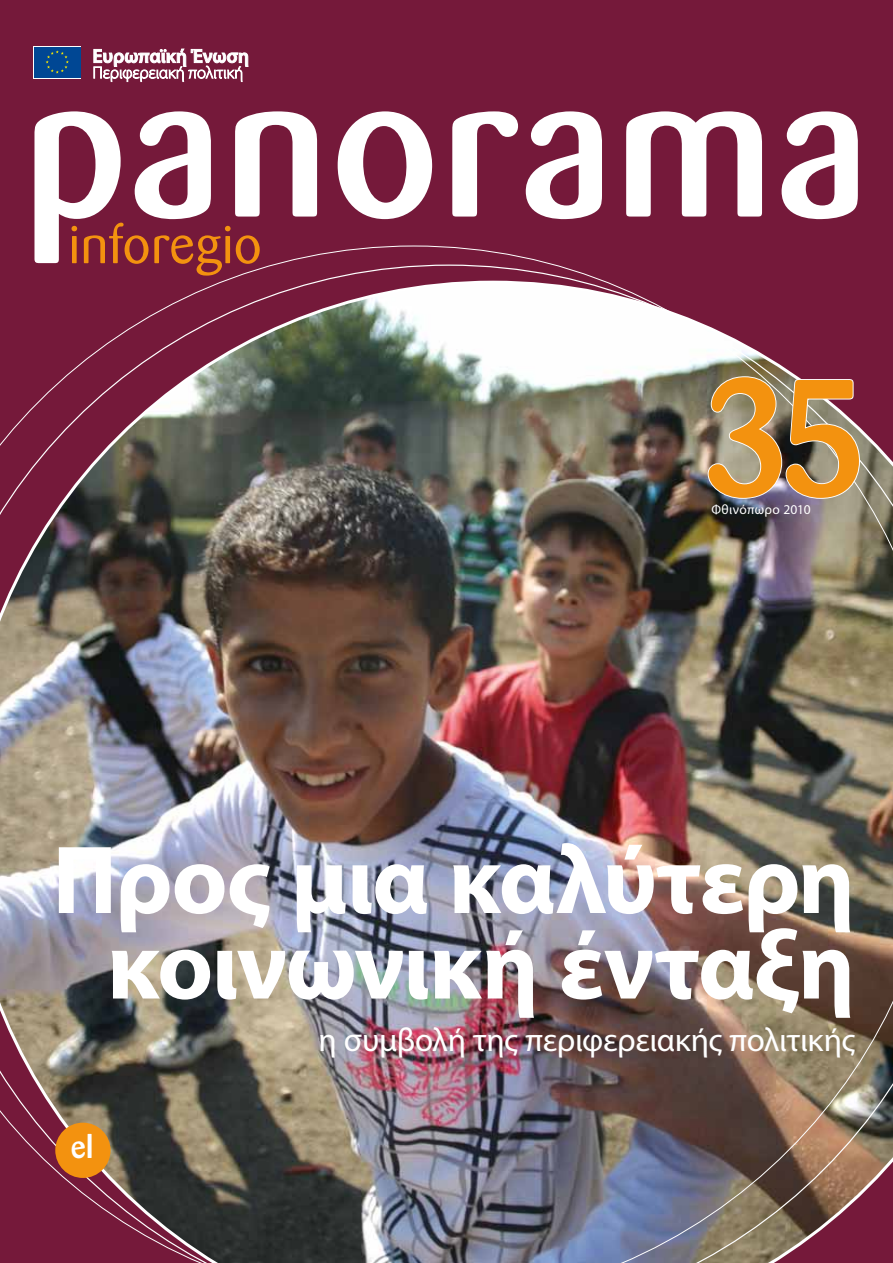
<style>
.page{position:relative;width:893px;height:1263px;background:#75193a}
.page>*{position:absolute;margin:0;border:0;box-sizing:border-box;transform-origin:0 0}
.t1{font:500 198px "Barmeno";letter-spacing:.02em;color:#fff}
.t2{font:500 163.2px "Barmeno";color:#f3920f}
.t3{font:700 97.5px/85.5px "Myriad Pro";letter-spacing:-.015em;color:#fff;text-align:center}
.t4{font:52.5px "Barmeno";letter-spacing:.015em;color:#f3920f}
.t5{font:33px "Myriad Pro";letter-spacing:-.01em;color:#fff}
.t6{font:500 31.5px "Barmeno";color:#fff}
.t7{font:13.5px "Myriad Pro";letter-spacing:.02em;color:#fff}
</style>
<div class="page">
<img style="left:0;top:265px;width:893px;height:998px">
<img style="left:707px;top:375px;width:154px;height:125px">
<svg style="left:33px;top:46px;width:48px;height:32px"></svg>
<div style="left:34px;top:47px;width:46px;height:30px;background:#004794"></div>
<svg style="left:46px;top:50px;width:23px;height:24px"></svg>
<svg style="left:94px;top:49px;width:154px;height:33px"></svg>
<div style="left:55px;top:1123px;width:56px;height:55px;background:#f3920f;border-radius:50%"></div>
<h1 class="t1" style="left:24px;top:31px;width:845px">panorama</h1>
<h3 class="t4" style="left:69px;top:215px;width:194px">inforegio</h3>
<h2 class="t2" style="left:702px;top:342px;width:166px">35</h2>
<p class="t7" style="left:711px;top:501px;width:101px">Φθινόπωρο 2010</p>
<h3 class="t3" style="left:52px;top:834px;width:804px">Προς μια καλύτερη κοινωνική ένταξη</h3>
<p class="t5" style="left:319px;top:1019px;width:538px">η συμβολή της περιφερειακής πολιτικής</p>
<p class="t6" style="left:71px;top:1128px;width:24px">el</p>
</div>
